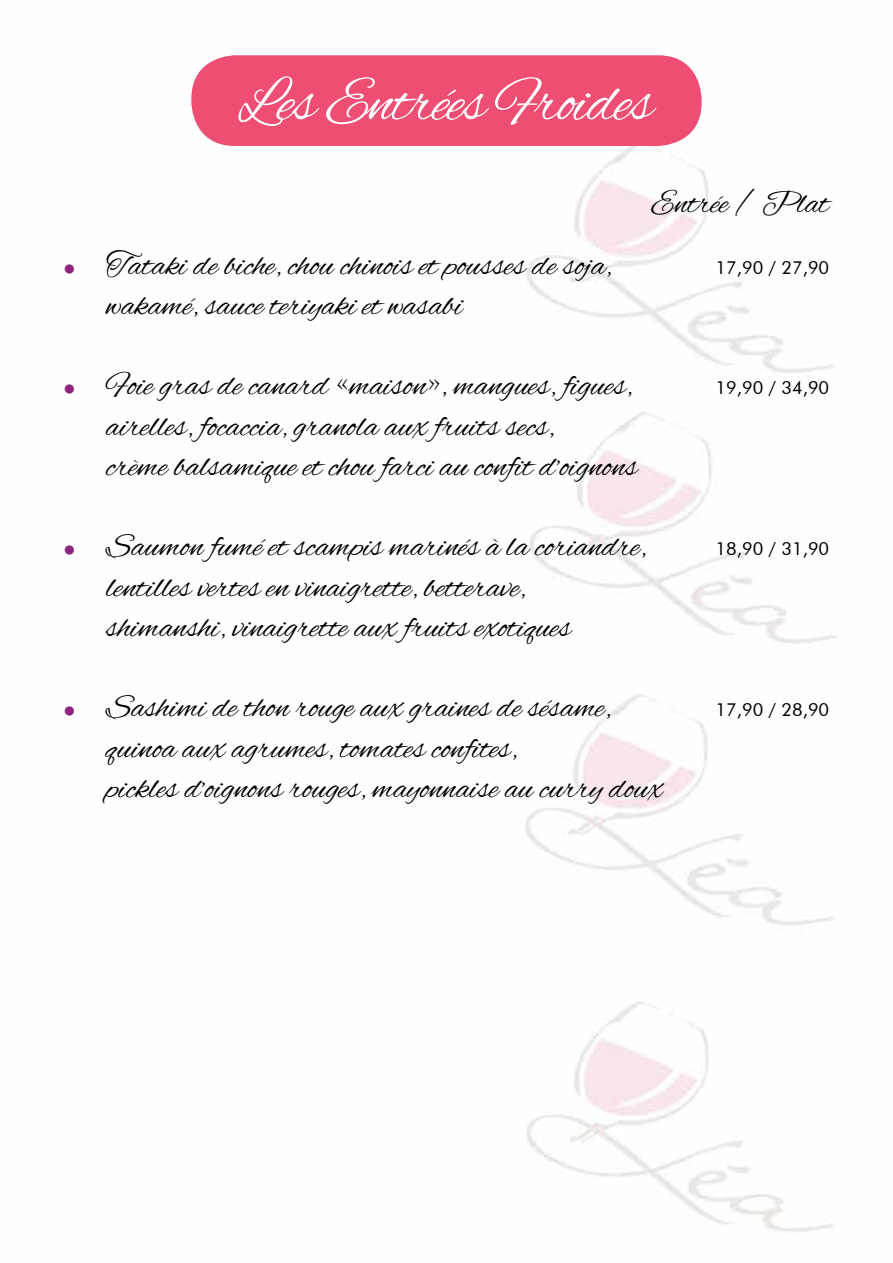
<style>
.page{position:relative;width:893px;height:1263px;background:#fff}
.page>*{position:absolute;margin:0;border:0;box-sizing:border-box;transform-origin:0 0}
.t1{font:63px "Alex Brush";letter-spacing:-.02em;color:#fff}
.t2{font:33.6px/40.2px "Alex Brush";color:#000}
.t3{font:18px "Futura BT";color:#000}
.s1{font-size:21.15px;color:#8e2480}
</style>
<div class="page">
<img style="left:191px;top:55px;width:647px;height:1177px">
<div style="left:191px;top:55px;width:511px;height:91px;background:#ef4e74;border-radius:44px"></div>
<h1 class="t1" style="left:238px;top:67px;width:416px">Les Entrées Froides</h1>
<p class="t2" style="left:651px;top:185px;width:179px">Entrée / Plat</p>
<p class="t2" style="left:64px;top:247px;width:549px"><span class="s1">•</span> Tataki de biche, chou chinois et pousses de soja,</p>
<p class="t3" style="left:715px;top:256px;width:115px">17,90 / 27,90</p>
<p class="t2" style="left:106px;top:287px;width:358px">wakamé, sauce teriyaki et wasabi</p>
<p class="t2" style="left:64px;top:368px;width:570px"><span class="s1">•</span> Foie gras de canard «maison», mangues, figues,</p>
<p class="t3" style="left:715px;top:377px;width:115px">19,90 / 34,90</p>
<p class="t2" style="left:106px;top:408px;width:533px">airelles, focaccia, granola aux fruits secs,<br>crème balsamique et chou farci au confit d’oignons</p>
<p class="t2" style="left:64px;top:528px;width:584px"><span class="s1">•</span> Saumon fumé et scampis marinés à la coriandre,</p>
<p class="t3" style="left:715px;top:538px;width:115px">18,90 / 31,90</p>
<p class="t2" style="left:106px;top:569px;width:466px">lentilles vertes en vinaigrette, betterave, shimanshi, vinaigrette aux fruits exotiques</p>
<p class="t2" style="left:64px;top:689px;width:549px"><span class="s1">•</span> Sashimi de thon rouge aux graines de sésame,</p>
<p class="t3" style="left:715px;top:699px;width:115px">17,90 / 28,90</p>
<p class="t2" style="left:106px;top:730px;width:558px">quinoa aux agrumes, tomates confites,<br>pickles d’oignons rouges, mayonnaise au curry doux</p>
</div>
